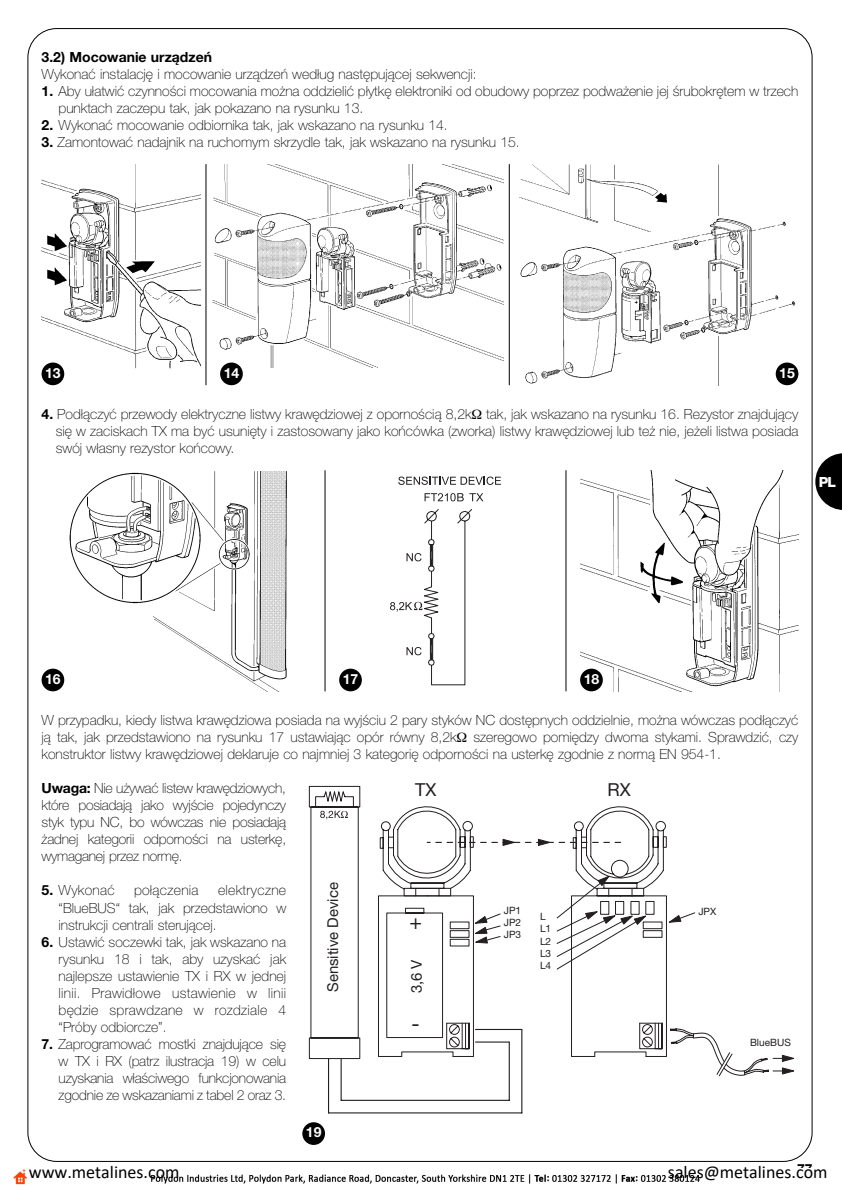
<style>
.page{position:relative;width:842px;height:1190px;background:#fff}
.page>*{position:absolute;margin:0;border:0;box-sizing:border-box;transform-origin:0 0}
.t1{font:21px "Helvetica Neue";color:#231f20}
.t2{font:18px "Calibri";color:#000}
.t3{font:18px "Helvetica Neue";color:#231f20}
.t4{font:15px "Helvetica Neue";color:#231f20}
.t5{font:100 14px/17px "Helvetica Neue East A";color:#000;text-align:justify}
.t6{font:700 14px "Helvetica Neue East A";color:#000}
.t7{font:100 14px "Helvetica Neue East A";letter-spacing:.02em;color:#000}
.t8{font:700 14px "Helvetica Neue";color:#fff}
.t9{font:700 14px "Helvetica Neue";color:#000}
.t10{font:800 14px "Helvetica Neue";color:#fff}
.t11{font:10px/12.2px "Helvetica Neue";color:#231f20}
.s1{font-weight:700}
.s2{font-family:"Helvetica Neue";font-weight:700}
</style>
<div class="page">
<svg style="left:815px;top:453px;width:27px;height:57px"></svg>
<img style="left:69px;top:471px;width:218px;height:220px">
<svg style="left:398px;top:477px;width:103px;height:8px"></svg>
<svg style="left:390px;top:509px;width:82px;height:176px"></svg>
<svg style="left:425px;top:493px;width:58px;height:8px"></svg>
<hr style="left:325px;top:470px;width:1px;height:221px;background:#000">
<img style="left:580px;top:470px;width:218px;height:221px">
<hr style="left:329px;top:1112px;width:193px;height:1px;background:#231f20">
<hr style="left:341px;top:1100px;width:168px;height:1px;background:#231f20">
<hr style="left:509px;top:1042px;width:1px;height:58px;background:#231f20">
<hr style="left:521px;top:1029px;width:1px;height:84px;background:#231f20">
<hr style="left:328px;top:1059px;width:1px;height:54px;background:#231f20">
<hr style="left:341px;top:1059px;width:1px;height:41px;background:#231f20">
<svg style="left:781px;top:1054px;width:14px;height:21px"></svg>
<svg style="left:309px;top:786px;width:52px;height:273px"></svg>
<svg style="left:315px;top:791px;width:454px;height:285px"></svg>
<svg style="left:379px;top:802px;width:367px;height:276px"></svg>
<hr style="left:565px;top:470px;width:1px;height:221px;background:#000">
<div style="left:42px;top:669px;width:22px;height:22px;background:#000;border-radius:50%"></div>
<div style="left:339px;top:669px;width:23px;height:22px;background:#000;border-radius:50%"></div>
<div style="left:580px;top:669px;width:23px;height:22px;background:#000;border-radius:50%"></div>
<div style="left:302px;top:1122px;width:23px;height:23px;background:#000;border-radius:50%"></div>
<img style="left:42px;top:164px;width:158px;height:204px">
<img style="left:212px;top:164px;width:292px;height:204px">
<div style="left:42px;top:363px;width:22px;height:22px;background:#000;border-radius:50%"></div>
<div style="left:220px;top:363px;width:23px;height:22px;background:#000;border-radius:50%"></div>
<hr style="left:205px;top:164px;width:1px;height:221px;background:#000">
<hr style="left:509px;top:164px;width:1px;height:221px;background:#000">
<img style="left:519px;top:164px;width:279px;height:221px">
<div style="left:776px;top:363px;width:22px;height:22px;background:#000;border-radius:50%"></div>
<img style="left:13px;top:1169px;width:687px;height:16px">
<p class="t6" style="left:42px;top:52px;width:172px">3.2) Mocowanie urządzeń</p>
<p class="t5" style="left:42px;top:67px;width:437px">Wykonać instalację i mocowanie urządzeń według następującej sekwencji:</p>
<p class="t5" style="left:59px;top:84px;width:741px;text-indent:-17px"><span class="s1">1.</span> Aby ułatwić czynności mocowania można oddzielić płytkę elektroniki od obudowy poprzez podważenie jej śrubokrętem w trzech punktach zaczepu tak, jak pokazano na rysunku 13.</p>
<p class="t5" style="left:42px;top:118px;width:408px"><span class="s1">2.</span> Wykonać mocowanie odbiornika tak, jak wskazano na rysunku 14.</p>
<p class="t5" style="left:42px;top:135px;width:480px"><span class="s1">3.</span> Zamontować nadajnik na ruchomym skrzydle tak, jak wskazano na rysunku 15.</p>
<p class="t8" style="left:45px;top:368px;width:17px">13</p>
<p class="t8" style="left:224px;top:368px;width:17px">14</p>
<p class="t8" style="left:779px;top:368px;width:17px">15</p>
<p class="t5" style="left:56px;top:407px;width:744px;text-indent:-14px"><span class="s1">4.</span> Podłączyć przewody elektryczne listwy krawędziowej z opornością 8,2k tak, jak wskazano na rysunku 16. Rezystor znajdujący się w zaciskach TX ma być usunięty i zastosowany jako końcówka (zworka) listwy krawędziowej lub też nie, jeżeli listwa posiada swój własny rezystor końcowy.</p>
<p class="t10" style="left:819px;top:477px;width:19px">PL</p>
<p class="t8" style="left:45px;top:674px;width:17px">16</p>
<p class="t8" style="left:343px;top:674px;width:17px">17</p>
<p class="t8" style="left:584px;top:674px;width:17px">18</p>
<p class="t5" style="left:42px;top:714px;width:758px">W przypadku, kiedy listwa krawędziowa posiada na wyjściu 2 pary styków NC dostępnych oddzielnie, można wówczas podłączyć ją tak, jak przedstawiono na rysunku 17 ustawiając opór równy 8,2k szeregowo pomiędzy dwoma stykami. Sprawdzić, czy konstruktor listwy krawędziowej deklaruje co najmniej 3 kategorię odporności na usterkę zgodnie z normą EN 954-1.</p>
<p class="t5" style="left:42px;top:782px;width:246px"><span class="s1">Uwaga:</span> Nie używać listew krawędziowych, które posiadają jako wyjście pojedynczy styk typu NC, bo wówczas nie posiadają żadnej kategorii odporności na usterkę, wymaganej przez normę.</p>
<p class="t7" style="left:42px;top:886px;width:75px"><span class="s1">5.</span> Wykonać</p>
<p class="t7" style="left:134px;top:886px;width:66px">połączenia</p>
<p class="t3" style="left:415px;top:783px;width:23px">TX</p>
<p class="t3" style="left:608px;top:783px;width:25px">RX</p>
<p class="t4" style="left:327px;top:992px;width:111px;rotate:-90deg">Sensitive Device</p>
<p class="t5" style="left:59px;top:884px;width:229px;text-indent:159px">elektryczne “BlueBUS“ tak, jak przedstawiono w instrukcji centrali sterującej.</p>
<p class="t5" style="left:59px;top:935px;width:229px;text-indent:-17px"><span class="s2">6.</span> Ustawić soczewki tak, jak wskazano na rysunku 18 i tak, aby uzyskać jak najlepsze ustawienie TX i RX w jednej linii. Prawidłowe ustawienie w linii będzie sprawdzane w rozdziale 4 “Próby odbiorcze”.</p>
<p class="t5" style="left:59px;top:1037px;width:229px;text-indent:-17px"><span class="s1">7.</span> Zaprogramować mostki znajdujące się w TX i RX (patrz ilustracja 19) w celu uzyskania właściwego funkcjonowania zgodnie ze wskazaniami z tabel 2 oraz 3.</p>
<p class="t11" style="left:750px;top:1037px;width:42px">BlueBUS</p>
<p class="t11" style="left:504px;top:905px;width:19px">JP1</p>
<p class="t11" style="left:698px;top:907px;width:19px">JPX</p>
<p class="t11" style="left:504px;top:917px;width:19px">JP2<br>JP3</p>
<p class="t11" style="left:540px;top:912px;width:13px">L<br>L1<br>L2<br>L3<br>L4</p>
<h1 class="t1" style="left:409px;top:914px;width:14px">+</h1>
<p class="t4" style="left:411px;top:993px;width:36px;rotate:-90deg">3,6 V</p>
<h1 class="t1" style="left:412px;top:1016px;width:10px">-</h1>
<p class="t8" style="left:306px;top:1127px;width:17px">19</p>
<p class="t9" style="left:797px;top:1164px;width:17px">77</p>
<p class="t2" style="left:29px;top:1159px;width:152px">www.metalines.com</p>
<p class="t2" style="left:668px;top:1159px;width:161px">sales@metalines.com</p>
</div>
